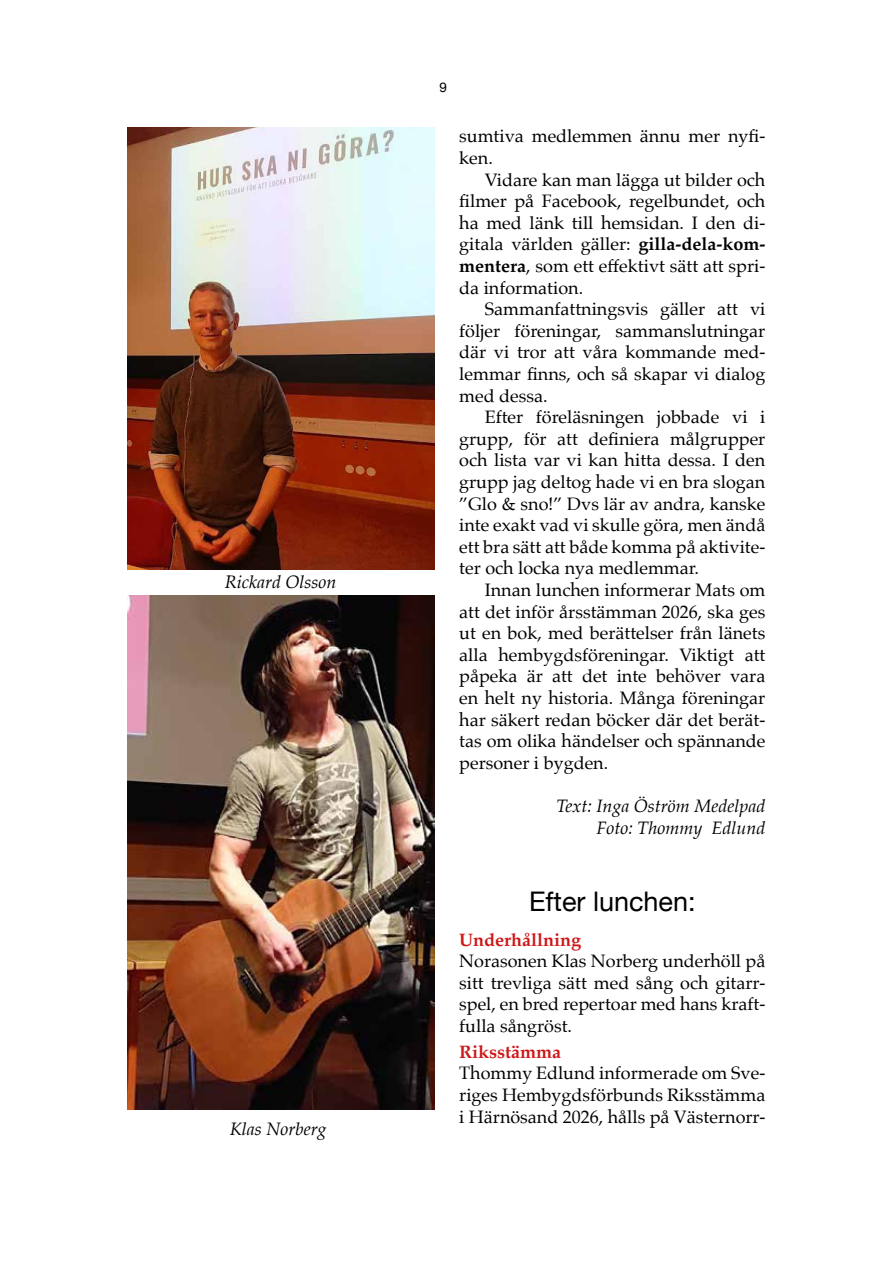
<style>
.page{position:relative;width:893px;height:1263px;background:#fff}
.page>*{position:absolute;margin:0;border:0;box-sizing:border-box;transform-origin:0 0}
.t1{font:27px "Helvetica Neue";color:#000}
.t2{font:18px/21.6px "Palatino";color:#000;text-align:justify}
.t3{font:italic 18px/21.6px "Palatino";color:#000;text-align:right}
.t4{font:700 18px "Palatino";color:#cd1719}
.t5{font:13.5px "Helvetica Neue";color:#000}
.s1{font-weight:700}
</style>
<div class="page">
<img style="left:128px;top:128px;width:307px;height:442px">
<img style="left:128px;top:595px;width:307px;height:515px">
<p class="t3" style="left:225px;top:571px;width:113px">Rickard Olsson</p>
<p class="t3" style="left:230px;top:1118px;width:98px">Klas Norberg</p>
<p class="t5" style="left:440px;top:77px;width:9px">9</p>
<p class="t2" style="left:459px;top:125px;width:308px">sumtiva medlemmen ännu mer nyfi&shy;ken.</p>
<p class="t2" style="left:459px;top:169px;width:308px;text-indent:26px">Vidare kan man lägga ut bilder och filmer på Facebook, regelbundet, och ha med länk till hemsidan. I den di&shy;gitala världen gäller: <span class="s1">gilla-dela-kom&shy;mentera</span>, som ett effektivt sätt att spri&shy;da information.</p>
<p class="t2" style="left:459px;top:298px;width:308px;text-indent:26px">Sammanfattningsvis gäller att vi följer föreningar, sammanslutningar där vi tror att våra kommande med&shy;lemmar finns, och så skapar vi dialog med dessa.</p>
<p class="t2" style="left:459px;top:406px;width:308px;text-indent:26px">Efter föreläsningen jobbade vi i grupp, för att definiera målgrupper och lista var vi kan hitta dessa. I den grupp jag deltog hade vi en bra slogan ”Glo &amp; sno!” Dvs lär av andra, kanske inte exakt vad vi skulle göra, men ändå ett bra sätt att både komma på aktivite&shy;ter och locka nya medlemmar.</p>
<p class="t2" style="left:459px;top:579px;width:308px;text-indent:26px">Innan lunchen informerar Mats om att det inför årsstämman 2026, ska ges ut en bok, med berättelser från länets alla hembygdsföreningar. Viktigt att påpeka är att det inte behöver vara en helt ny historia. Många föreningar har säkert redan böcker där det berät&shy;tas om olika händelser och spännande personer i bygden.</p>
<p class="t3" style="left:556px;top:795px;width:210px">Text: Inga Öström Medelpad<br>Foto: Thommy Edlund</p>
<h1 class="t1" style="left:529px;top:882px;width:168px">Efter lunchen:</h1>
<p class="t4" style="left:459px;top:924px;width:123px">Underhållning</p>
<p class="t2" style="left:459px;top:950px;width:308px">Norasonen Klas Norberg underhöll på sitt trevliga sätt med sång och gitarr&shy;spel, en bred repertoar med hans kraft&shy;fulla sångröst.</p>
<p class="t4" style="left:459px;top:1036px;width:103px">Riksstämma</p>
<p class="t2" style="left:459px;top:1062px;width:308px">Thommy Edlund informerade om Sve&shy;riges Hembygdsförbunds Riksstämma i Härnösand 2026, hålls på Västernorr-</p>
</div>
